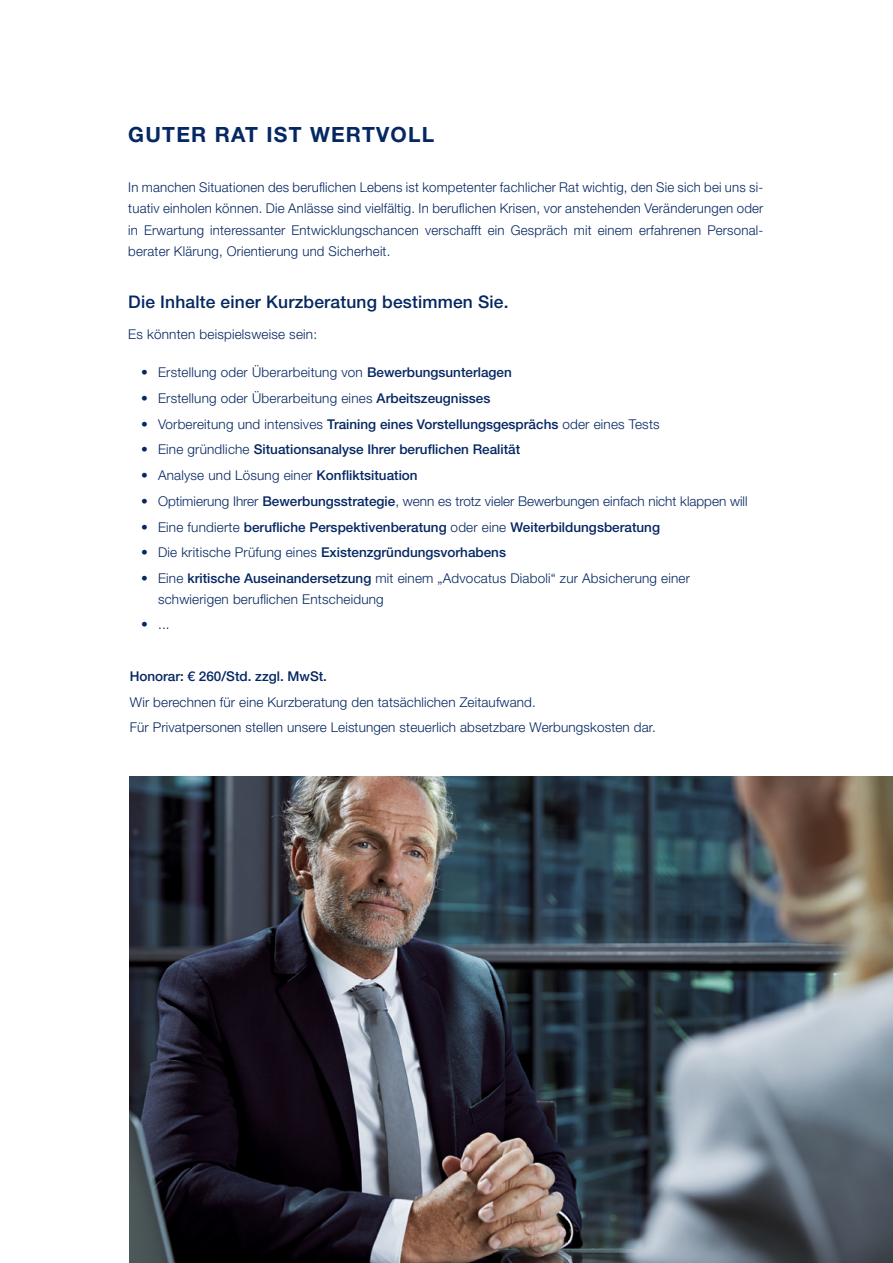
<style>
.page{position:relative;width:893px;height:1263px;background:#fff}
.page>*{position:absolute;margin:0;border:0;box-sizing:border-box;transform-origin:0 0}
.t1{font:700 21px "Helvetica Neue LT Std";letter-spacing:.06em;color:#052762}
.t2{font:500 17.4px "Helvetica Neue LT Std";letter-spacing:.01em;color:#052762}
.t3{font:300 13.5px/21px "Helvetica Neue LT Std";letter-spacing:.015em;color:#052762}
.t4{font:500 13.5px "Helvetica Neue LT Std";color:#052762}
.s1{font-weight:500}
.s2{font-weight:300}
</style>
<div class="page">
<img style="left:130px;top:776px;width:763px;height:487px">
<h1 class="t1" style="left:128px;top:121px;width:308px">GUTER RAT IST WERTVOLL</h1>
<p class="t3" style="left:128px;top:177px;width:637px;text-align:justify">In manchen Situationen des beruflichen Lebens ist kompetenter fachlicher Rat wichtig, den Sie sich bei uns si&shy;tuativ einholen können. Die Anlässe sind vielfältig. In beruflichen Krisen, vor anstehenden Veränderungen oder in Erwartung interessanter Entwicklungschancen verschafft ein Gespräch mit einem erfahrenen Personal&shy;berater Klärung, Orientierung und Sicherheit.</p>
<p class="t2" style="left:128px;top:291px;width:382px">Die Inhalte einer Kurzberatung bestimmen Sie.</p>
<p class="t3" style="left:128px;top:323px;width:190px">Es könnten beispielsweise sein:</p>
<p class="t3" style="left:141px;top:361px;width:372px">• Erstellung oder Überarbeitung von <span class="s1">Bewerbungsunterlagen</span></p>
<p class="t3" style="left:141px;top:387px;width:351px">• Erstellung oder Überarbeitung eines <span class="s1">Arbeitszeugnisses</span></p>
<p class="t3" style="left:141px;top:413px;width:520px">• Vorbereitung und intensives <span class="s1">Training eines Vorstellungsgesprächs</span> oder eines Tests</p>
<p class="t4" style="left:141px;top:441px;width:381px"><span class="s2">• Eine gründliche</span> Situationsanalyse Ihrer beruflichen Realität</p>
<p class="t3" style="left:141px;top:465px;width:278px">• Analyse und Lösung einer <span class="s1">Konfliktsituation</span></p>
<p class="t3" style="left:141px;top:490px;width:608px">• Optimierung Ihrer <span class="s1">Bewerbungsstrategie</span>, wenn es trotz vieler Bewerbungen einfach nicht klappen will</p>
<p class="t4" style="left:141px;top:519px;width:520px"><span class="s2">• Eine fundierte</span> berufliche Perspektivenberatung <span class="s2">oder eine</span> Weiterbildungsberatung</p>
<p class="t4" style="left:141px;top:545px;width:367px"><span class="s2">• Die kritische Prüfung eines</span> Existenzgründungsvorhabens</p>
<p class="t3" style="left:158px;top:568px;width:533px;line-height:20.2px;text-indent:-17px">• Eine <span class="s1">kritische Auseinandersetzung</span> mit einem „Advocatus Diaboli“ zur Absicherung einer schwierigen beruflichen Entscheidung</p>
<p class="t3" style="left:141px;top:614px;width:30px">• ...</p>
<p class="t4" style="left:130px;top:669px;width:199px">Honorar: € 260/Std. zzgl. MwSt.</p>
<p class="t3" style="left:130px;top:689px;width:528px;line-height:25.2px">Wir berechnen für eine Kurzberatung den tatsächlichen Zeitaufwand.<br>Für Privatpersonen stellen unsere Leistungen steuerlich absetzbare Werbungskosten dar.</p>
</div>
